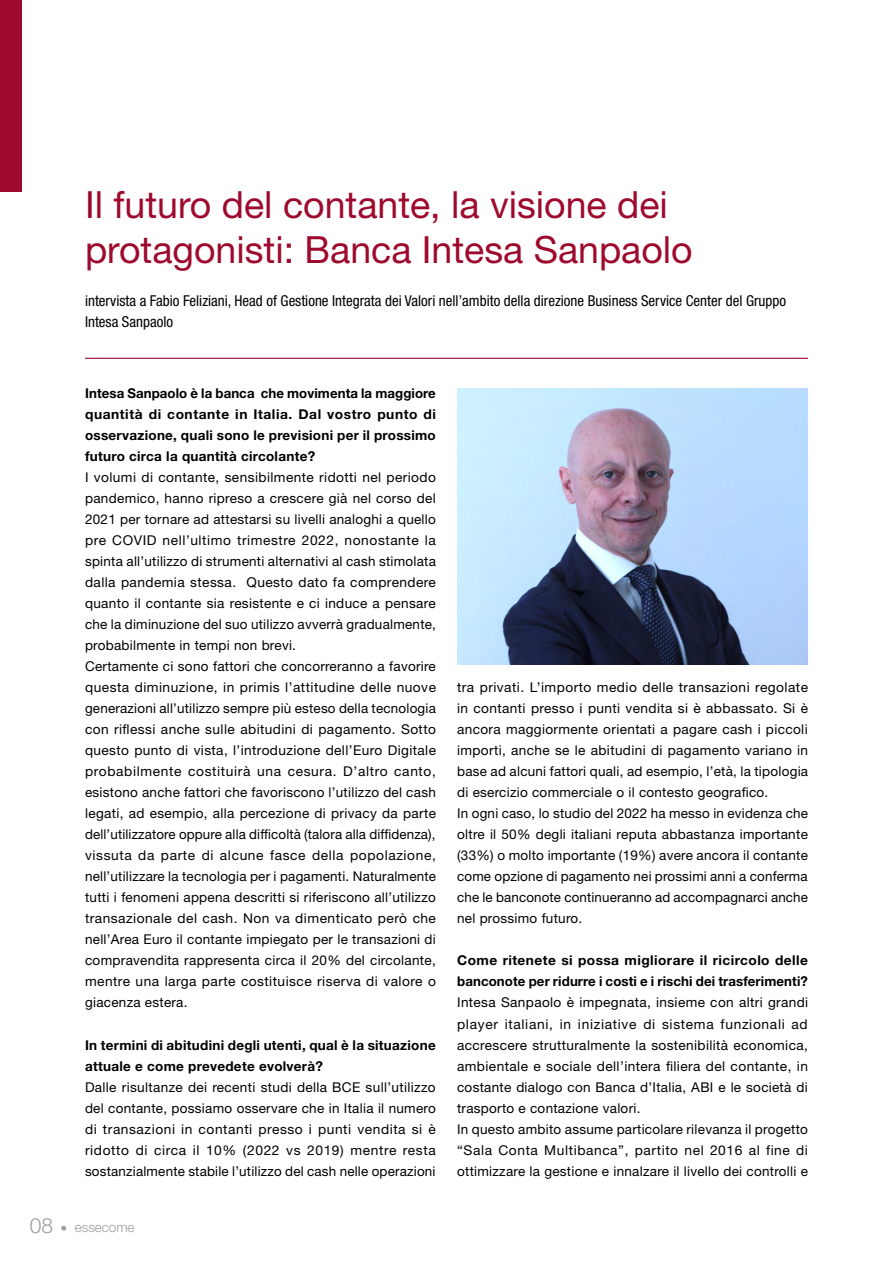
<style>
.page{position:relative;width:893px;height:1263px;background:#fff}
.page>*{position:absolute;margin:0;border:0;box-sizing:border-box;transform-origin:0 0}
.t1{font:37.5px/45px "Helvetica Neue LT Std";color:#9e0a2d}
.t2{font:condensed 15px/21px "Helvetica Neue LT Std";color:#000}
.t3{font:13.5px/21px "Helvetica Neue LT Std";letter-spacing:.02em;color:#000}
.t4{font:700 13.5px/21px "Helvetica Neue LT Std";letter-spacing:.02em;color:#000}
.t5{font:300 13.5px "Helvetica Neue LT Std";color:#9d9d9c}
.s1{font-size:21px}
</style>
<div class="page">
<div style="left:0;top:0;width:21px;height:191px;background:#9e0a2d"></div>
<hr style="left:85px;top:358px;width:723px;height:1px;background:#9e0a2d">
<img style="left:457px;top:389px;width:351px;height:276px">
<h1 class="t1" style="left:85px;top:182px;width:609px">Il futuro del contante, la visione dei protagonisti: Banca Intesa Sanpaolo</h1>
<p class="t2" style="left:85px;top:290px;width:702px">intervista a Fabio Feliziani, Head of Gestione Integrata dei Valori nell’ambito della direzione Business Service Center del Gruppo<br>Intesa Sanpaolo</p>
<p class="t4" style="left:85px;top:383px;width:353px;text-align:justify">Intesa Sanpaolo è la banca che movimenta la maggiore quantità di contante in Italia. Dal vostro punto di osservazione, quali sono le previsioni per il prossimo futuro circa la quantità circolante?</p>
<p class="t3" style="left:85px;top:467px;width:353px">I volumi di contante, sensibilmente ridotti nel periodo pandemico, hanno ripreso a crescere già nel corso del 2021 per tornare ad attestarsi su livelli analoghi a quello pre COVID nell’ultimo trimestre 2022, nonostante la spinta all’utilizzo di strumenti alternativi al cash stimolata dalla pandemia stessa. Questo dato fa comprendere quanto il contante sia resistente e ci induce a pensare che la diminuzione del suo utilizzo avverrà gradualmente, probabilmente in tempi non brevi.<br>Certamente ci sono fattori che concorreranno a favorire questa diminuzione, in primis l’attitudine delle nuove generazioni all’utilizzo sempre più esteso della tecnologia con riflessi anche sulle abitudini di pagamento. Sotto questo punto di vista, l’introduzione dell’Euro Digitale probabilmente costituirà una cesura. D’altro canto, esistono anche fattori che favoriscono l’utilizzo del cash legati, ad esempio, alla percezione di privacy da parte dell’utilizzatore oppure alla difficoltà (talora alla diffidenza), vissuta da parte di alcune fasce della popolazione, nell’utilizzare la tecnologia per i pagamenti. Naturalmente tutti i fenomeni appena descritti si riferiscono all’utilizzo transazionale del cash. Non va dimenticato però che nell’Area Euro il contante impiegato per le transazioni di compravendita rappresenta circa il 20% del circolante, mentre una larga parte costituisce riserva di valore o giacenza estera.</p>
<p class="t4" style="left:85px;top:1034px;width:352px">In termini di abitudini degli utenti, qual è la situazione attuale e come prevedete evolverà?</p>
<p class="t3" style="left:85px;top:1076px;width:352px;text-align:justify">Dalle risultanze dei recenti studi della BCE sull’utilizzo del contante, possiamo osservare che in Italia il numero di transazioni in contanti presso i punti vendita si è ridotto di circa il 10% (2022 vs 2019) mentre resta sostanzialmente stabile l’utilizzo del cash nelle operazioni</p>
<p class="t5" style="left:30px;top:1219px;width:106px"><span class="s1">08</span> • essecome</p>
<p class="t3" style="left:457px;top:677px;width:352px">tra privati. L’importo medio delle transazioni regolate in contanti presso i punti vendita si è abbassato. Si è ancora maggiormente orientati a pagare cash i piccoli importi, anche se le abitudini di pagamento variano in base ad alcuni fattori quali, ad esempio, l’età, la tipologia di esercizio commerciale o il contesto geografico.<br>In ogni caso, lo studio del 2022 ha messo in evidenza che oltre il 50% degli italiani reputa abbastanza importante (33%) o molto importante (19%) avere ancora il contante come opzione di pagamento nei prossimi anni a conferma che le banconote continueranno ad accompagnarci anche nel prossimo futuro.</p>
<p class="t4" style="left:457px;top:950px;width:352px">Come ritenete si possa migliorare il ricircolo delle banconote per ridurre i costi e i rischi dei trasferimenti?</p>
<p class="t3" style="left:457px;top:992px;width:353px">Intesa Sanpaolo è impegnata, insieme con altri grandi player italiani, in iniziative di sistema funzionali ad accrescere strutturalmente la sostenibilità economica, ambientale e sociale dell’intera filiera del contante, in costante dialogo con Banca d’Italia, ABI e le società di trasporto e contazione valori.<br>In questo ambito assume particolare rilevanza il progetto “Sala Conta Multibanca”, partito nel 2016 al fine di ottimizzare la gestione e innalzare il livello dei controlli e</p>
</div>
